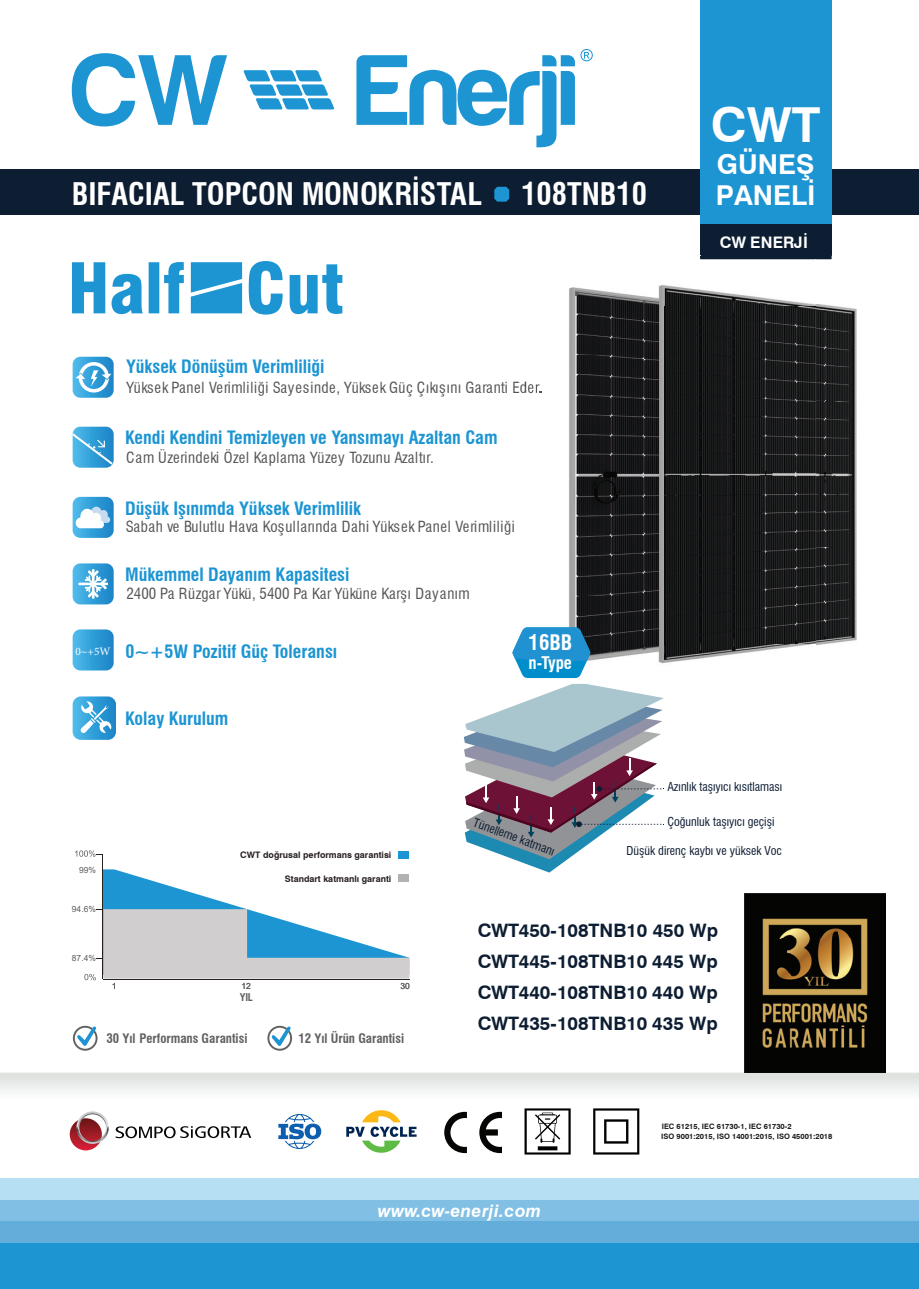
<style>
.page{position:relative;width:919px;height:1289px;background:#fff}
.page>*{position:absolute;margin:0;border:0;box-sizing:border-box;transform-origin:0 0}
.t1{font:700 48.3px "Swiss 721 BT";color:#fff}
.t2{font:700 condensed 30.45px "Swiss 721 BT";color:#fff}
.t3{font:700 27.3px "Swiss 721 BT";color:#fff}
.t4{font:700 condensed 21px "Swiss 721 BT";color:#fff}
.t5{font:700 18.45px/31px "Swiss 721 BT";color:#0d1d32}
.t6{font:700 condensed 18px "Swiss 721 BT";color:#1d95d3}
.t7{font:italic 700 17.25px "Swiss 721 BT";letter-spacing:.01em;color:#fff}
.t8{font:700 condensed 16.95px "Swiss 721 BT";color:#fff}
.t9{font:700 15.9px "Swiss 721 BT";letter-spacing:.01em;color:#fff}
.t10{font:condensed 15px "Swiss 721 BT";letter-spacing:.03em;color:#565455}
.t11{font:700 condensed 12.75px "Swiss 721 BT";color:#626162}
.t12{font:condensed 12px "Swiss 721 BT";color:#0d1d32}
.t13{font:700 condensed 10.5px "Swiss 721 BT";color:#626162}
.t14{font:700 9px "Swiss 721 BT";color:#26201e}
.t15{font:8.55px "Arial";color:#5e5b5d}
.t16{font:700 7.5px "Swiss 721 BT";color:#181816}
.s1{font-family:"Minion Pro";font-weight:400;font-stretch:normal;font-size:11.4px;color:#fff}
</style>
<div class="page">
<div style="left:0;top:169px;width:918px;height:46px;background:#0d1d32"></div>
<div style="left:700px;top:0;width:131px;height:258px;background:#1d95d3"></div>
<div style="left:700px;top:224px;width:131px;height:35px;background:#0d1d32"></div>
<svg style="left:72px;top:49px;width:520px;height:98px"></svg>
<div style="left:0;top:1242px;width:918px;height:46px;background:#1d95d3"></div>
<div style="left:0;top:1220px;width:918px;height:22px;background:#62adda"></div>
<div style="left:0;top:1199px;width:918px;height:21px;background:#81c0e4"></div>
<div style="left:0;top:1178px;width:918px;height:21px;background:#b6dff4"></div>
<img style="left:0;top:1072px;width:918px;height:20px">
<svg style="left:494px;top:187px;width:15px;height:15px"></svg>
<img style="left:744px;top:893px;width:141px;height:179px">
<svg style="left:72px;top:261px;width:270px;height:53px"></svg>
<svg style="left:73px;top:1025px;width:24px;height:25px"></svg>
<svg style="left:267px;top:1025px;width:25px;height:25px"></svg>
<svg style="left:73px;top:357px;width:41px;height:41px"></svg>
<svg style="left:73px;top:426px;width:41px;height:41px;background:#4caadd"></svg>
<svg style="left:73px;top:563px;width:41px;height:41px"></svg>
<svg style="left:73px;top:629px;width:41px;height:41px;background:#3ba2da"></svg>
<svg style="left:73px;top:696px;width:43px;height:43px;background:#59b1df"></svg>
<svg style="left:73px;top:497px;width:41px;height:41px"></svg>
<div style="left:398px;top:851px;width:10px;height:7px;background:#1d95d3"></div>
<svg style="left:278px;top:1114px;width:43px;height:34px"></svg>
<svg style="left:593px;top:1108px;width:46px;height:46px"></svg>
<svg style="left:524px;top:1108px;width:46px;height:46px"></svg>
<svg style="left:346px;top:1110px;width:70px;height:42px"></svg>
<svg style="left:444px;top:1111px;width:23px;height:42px"></svg>
<svg style="left:479px;top:1111px;width:23px;height:42px"></svg>
<svg style="left:115px;top:1126px;width:136px;height:12px"></svg>
<svg style="left:70px;top:1111px;width:39px;height:39px"></svg>
<hr style="left:103px;top:854px;width:1px;height:125px;background:#26211d">
<svg style="left:75px;top:850px;width:28px;height:6px"></svg>
<svg style="left:84px;top:869px;width:325px;height:120px"></svg>
<img style="left:527px;top:259px;width:288px;height:420px">
<svg style="left:525px;top:381px;width:16px;height:12px"></svg>
<img style="left:815px;top:256px;width:42px;height:389px">
<img style="left:809px;top:645px;width:6px;height:34px">
<svg style="left:512px;top:627px;width:78px;height:51px;background:#3098ce"></svg>
<svg style="left:464px;top:684px;width:200px;height:188px"></svg>
<h1 class="t1" style="left:710px;top:96px;width:111px">CWT</h1>
<h3 class="t3" style="left:717px;top:147px;width:99px">GÜNEŞ</h3>
<h2 class="t2" style="left:72px;top:175px;width:412px">BIFACIAL TOPCON MONOKRİSTAL</h2>
<h2 class="t2" style="left:521px;top:175px;width:127px">108TNB10</h2>
<h3 class="t3" style="left:715px;top:179px;width:101px">PANELİ</h3>
<p class="t6" style="left:126px;top:356px;width:200px">Yüksek Dönüşüm Verimliliği</p>
<p class="t10" style="left:126px;top:378px;width:417px">Yüksek Panel Verimliliği Sayesinde, Yüksek Güç Çıkışını Garanti Eder.</p>
<p class="t6" style="left:125px;top:426px;width:374px">Kendi Kendini Temizleyen ve Yansımayı Azaltan Cam</p>
<p class="t10" style="left:126px;top:448px;width:309px">Cam Üzerindeki Özel Kaplama Yüzey Tozunu Azaltır.</p>
<p class="t6" style="left:125px;top:497px;width:237px">Düşük Işınımda Yüksek Verimlilik</p>
<p class="t10" style="left:126px;top:518px;width:390px">Sabah ve Bulutlu Hava Koşullarında Dahi Yüksek Panel Verimliliği</p>
<p class="t6" style="left:125px;top:563px;width:226px">Mükemmel Dayanım Kapasitesi</p>
<p class="t10" style="left:126px;top:584px;width:345px">2400 Pa Rüzgar Yükü, 5400 Pa Kar Yüküne Karşı Dayanım</p>
<p class="t6" style="left:75px;top:640px;width:263px"><span class="s1">0~+5W</span> 0~+5W Pozitif Güç Toleransı</p>
<p class="t6" style="left:125px;top:707px;width:105px">Kolay Kurulum</p>
<h3 class="t4" style="left:528px;top:630px;width:45px">16BB</h3>
<p class="t8" style="left:528px;top:652px;width:45px">n-Type</p>
<p class="t15" style="left:79px;top:863px;width:18px">99%</p>
<p class="t15" style="left:72px;top:903px;width:26px">94.6%</p>
<p class="t14" style="left:240px;top:849px;width:152px">CWT doğrusal performans garantisi</p>
<p class="t14" style="left:285px;top:872px;width:108px">Standart katmanlı garanti</p>
<p class="t12" style="left:476px;top:815px;width:87px;rotate:20deg">Tünelleme katmanı</p>
<p class="t9" style="left:719px;top:233px;width:90px">CW ENERJİ</p>
<p class="t12" style="left:667px;top:779px;width:116px">Azınlık taşıyıcı kısıtlaması</p>
<p class="t12" style="left:667px;top:814px;width:108px">Çoğunluk taşıyıcı geçişi</p>
<p class="t12" style="left:626px;top:843px;width:157px">Düşük direnç kaybı ve yüksek Voc</p>
<p class="t15" style="left:72px;top:952px;width:26px">87.4%</p>
<p class="t15" style="left:241px;top:980px;width:11px">12</p>
<p class="t15" style="left:400px;top:980px;width:11px">30</p>
<p class="t13" style="left:240px;top:990px;width:15px">YIL</p>
<p class="t11" style="left:106px;top:1030px;width:142px">30 Yıl Performans Garantisi</p>
<p class="t11" style="left:298px;top:1030px;width:107px">12 Yıl Ürün Garantisi</p>
<p class="t5" style="left:477px;top:914px;width:242px">CWT450-108TNB10 450 Wp</p>
<p class="t5" style="left:477px;top:945px;width:241px">CWT445-108TNB10 445 Wp</p>
<p class="t5" style="left:477px;top:977px;width:241px">CWT440-108TNB10 440 Wp<br>CWT435-108TNB10 435 Wp</p>
<p class="t7" style="left:378px;top:1200px;width:165px">www.cw-enerji.com</p>
<p class="t16" style="left:661px;top:1121px;width:131px">IEC 61215, IEC 61730-1, IEC 61730-2</p>
<p class="t16" style="left:661px;top:1131px;width:172px">ISO 9001:2015, ISO 14001:2015, ISO 45001:2018</p>
</div>
